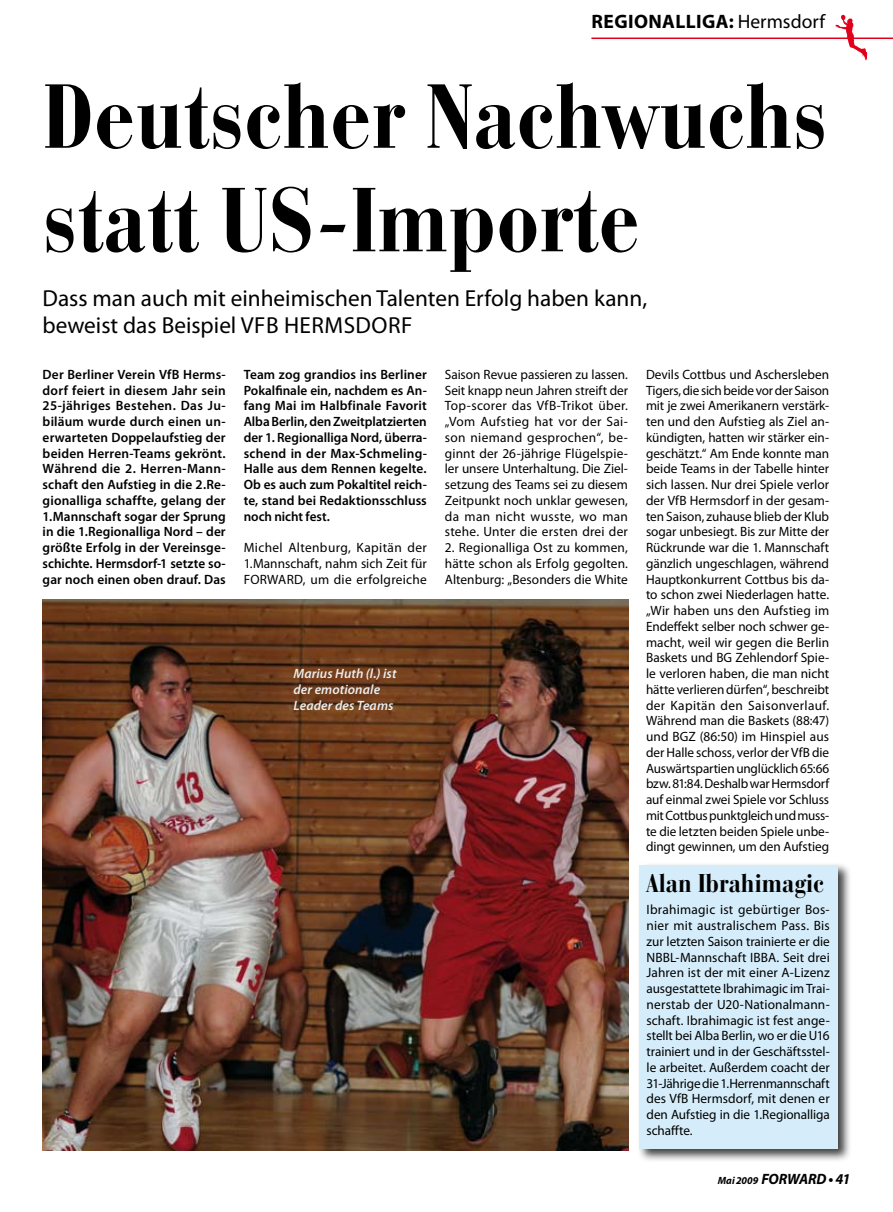
<style>
.page{position:relative;width:893px;height:1212px;background:#fff}
.page>*{position:absolute;margin:0;border:0;box-sizing:border-box;transform-origin:0 0}
.t1{font:700 condensed 90px/103.5px "Bauer Bodoni";letter-spacing:-.005em;color:#000}
.t2{font:700 condensed 25.5px "Bauer Bodoni";color:#000}
.t3{font:23.25px/27px "Myriad Pro";color:#000}
.t4{font:700 19.5px "Myriad Pro";letter-spacing:.02em;color:#000}
.t5{font:italic 700 15px "Myriad Pro";letter-spacing:-.015em;color:#000}
.t6{font:13.5px/15.8px "Myriad Pro";letter-spacing:.005em;color:#000;text-align:justify}
.t7{font:600 13.5px/15.8px "Myriad Pro";color:#000;text-align:justify}
.t8{font:italic 600 13.5px/16.2px "Myriad Pro";letter-spacing:.01em;color:#eceded}
.s1{font-weight:400}
.s2{font-size:10.5px}
</style>
<div class="page">
<hr style="left:591px;top:38px;width:302px;height:1px;background:#e2001a">
<svg style="left:835px;top:15px;width:32px;height:45px"></svg>
<img style="left:43px;top:599px;width:585px;height:552px">
<div style="left:637px;top:862px;width:221px;height:307px;background:#000;opacity:.75"></div>
<div style="left:640px;top:865px;width:198px;height:283px;background:#d5edfa"></div>
<h3 class="t4" style="left:592px;top:8px;width:235px">REGIONALLIGA: <span class="s1">Hermsdorf</span></h3>
<h1 class="t1" style="left:43px;top:66px;width:787px">Deutscher Nachwuchs statt US-Importe</h1>
<h3 class="t3" style="left:43px;top:284px;width:606px">Dass man auch mit einheimischen Talenten Erfolg haben kann, beweist das Beispiel Vf B Hermsdorf</h3>
<p class="t7" style="left:43px;top:366px;width:185px">Der Berliner Verein VfB Herms&shy;dorf feiert in diesem Jahr sein 25-jähriges Bestehen. Das Ju&shy;biläum wurde durch einen un&shy;erwarteten Doppelaufstieg der beiden Herren-Teams gekrönt.<br>Während die 2. Herren-Mann&shy;schaft den Aufstieg in die 2.Re&shy;gionalliga schaffte, gelang der 1.Mannschaft sogar der Sprung in die 1.Regionalliga Nord – der größte Erfolg in der Vereinsge&shy;schichte. Hermsdorf-1 setzte so&shy;gar noch einen oben drauf. Das</p>
<p class="t7" style="left:244px;top:366px;width:185px">Team zog grandios ins Berliner Pokalfinale ein, nachdem es An&shy;fang Mai im Halbfinale Favorit Alba Berlin, den Zweitplatzierten der 1. Regionalliga Nord, überra&shy;schend in der Max-Schmeling-Halle aus dem Rennen kegelte.<br>Ob es auch zum Pokaltitel reich&shy;te, stand bei Redaktionsschluss noch nicht fest.</p>
<p class="t6" style="left:244px;top:539px;width:185px">Michel Altenburg, Kapitän der 1.Mannschaft, nahm sich Zeit für FORWARD, um die erfolgreiche</p>
<p class="t6" style="left:445px;top:366px;width:185px">Saison Revue passieren zu lassen.<br>Seit knapp neun Jahren streift der Top-scorer das VfB-Trikot über. „Vom Aufstieg hat vor der Sai&shy;son niemand gesprochen“, be&shy;ginnt der 26-jährige Flügelspie&shy;ler unsere Unterhaltung. Die Ziel&shy;setzung des Teams sei zu diesem Zeitpunkt noch unklar gewesen, da man nicht wusste, wo man stehe. Unter die ersten drei der</p>
<p class="t6" style="left:445px;top:539px;width:185px">2. Regionalliga Ost zu kommen, hätte schon als Erfolg gegolten.<br>Altenburg: „Besonders die White</p>
<p class="t8" style="left:293px;top:665px;width:105px">Marius Huth (l.) ist der emotionale<br>Leader des Teams</p>
<p class="t6" style="left:646px;top:366px;width:185px">Devils Cottbus und Aschersleben Tigers, die sich beide vor der Saison mit je zwei Amerikanern verstärk&shy;ten und den Aufstieg als Ziel an&shy;kündigten, hatten wir stärker ein&shy;geschätzt.“ Am Ende konnte man beide Teams in der Tabelle hinter sich lassen. Nur drei Spiele verlor der VfB Hermsdorf in der gesam&shy;ten Saison, zuhause blieb der Klub sogar unbesiegt. Bis zur Mitte der Rückrunde war die 1. Mannschaft gänzlich ungeschlagen, während Hauptkonkurrent Cottbus bis da&shy;to schon zwei Niederlagen hatte. „Wir haben uns den Aufstieg im Endeffekt selber noch schwer ge&shy;macht, weil wir gegen die Berlin Baskets und BG Zehlendorf Spie&shy;le verloren haben, die man nicht hätte verlieren dürfen“, beschreibt der Kapitän den Saisonverlauf.<br>Während man die Baskets (88:47) und BGZ (86:50) im Hinspiel aus der Halle schoss, verlor der VfB die Auswärtspartien unglücklich 65:66 bzw. 81:84. Deshalb war Hermsdorf auf einmal zwei Spiele vor Schluss mit Cottbus punktgleich und muss&shy;te die letzten beiden Spiele unbe&shy;dingt gewinnen, um den Aufstieg</p>
<h2 class="t2" style="left:647px;top:868px;width:179px">Alan Ibrahimagic</h2>
<p class="t6" style="left:647px;top:902px;width:185px">Ibrahimagic ist gebürtiger Bos&shy;nier mit australischem Pass. Bis zur letzten Saison trainierte er die NBBL-Mannschaft IBBA. Seit drei Jahren ist der mit einer A-Lizenz ausgestattete Ibrahimagic im Trai&shy;nerstab der U20-Nationalmann&shy;schaft. Ibrahimagic ist fest ange&shy;stellt bei Alba Berlin, wo er die U16 trainiert und in der Geschäftsstel&shy;le arbeitet. Außerdem coacht der 31-Jährige die 1.Herrenmannschaft des VfB Hermsdorf, mit denen er den Aufstieg in die 1.Regionalliga schaffte.</p>
<p class="t5" style="left:718px;top:1169px;width:134px"><span class="s2">MAI 2009</span> FORWARD • 41</p>
</div>
